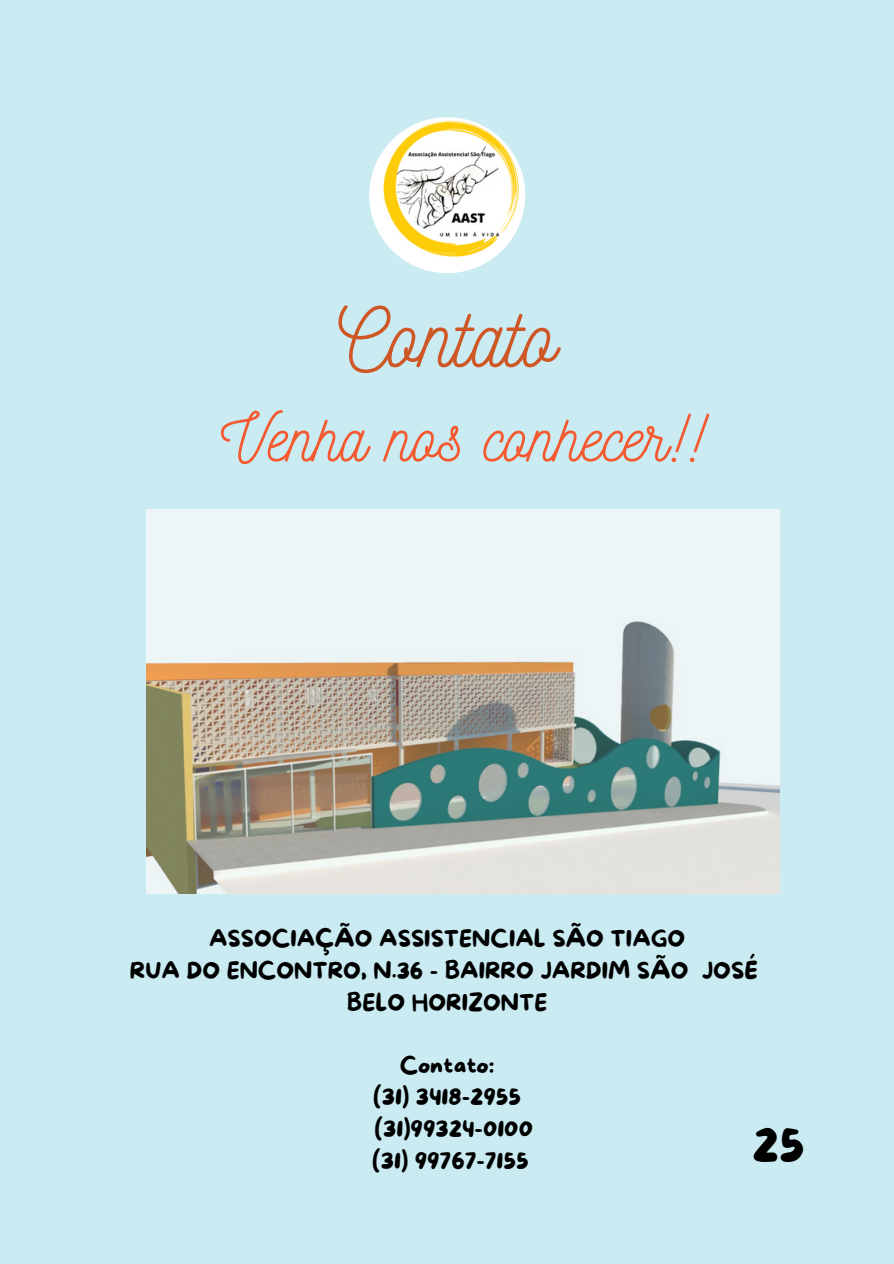
<style>
.page{position:relative;width:894px;height:1264px;background:#fff}
.page>*{position:absolute;margin:0;border:0;box-sizing:border-box;transform-origin:0 0}
.t1{font:83.85px "Nickainley";color:#cf5625}
.t2{font:65.4px "Nickainley";color:#f4592f}
.t3{font:46.5px "More Sugar";color:#000}
.t4{font:22.8px/31.5px "More Sugar";color:#000;text-align:center}
</style>
<div class="page">
<div style="left:0;top:0;width:893px;height:1263px;background:#c9ebf1"></div>
<img style="left:147px;top:509px;width:631px;height:384px">
<img style="left:369px;top:117px;width:156px;height:156px;border-radius:50%">
<h1 class="t1" style="left:338px;top:283px;width:219px">Contato</h1>
<h2 class="t2" style="left:221px;top:396px;width:485px">Venha nos conhecer!!</h2>
<p class="t4" style="left:130px;top:924px;width:629px">ASSOCIAÇÃO ASSISTENCIAL SÃO TIAGO<br>RUA DO ENCONTRO, N.36 - BAIRRO JARDIM SÃO JOSÉ<br>BELO HORIZONTE</p>
<p class="t4" style="left:372px;top:1050px;width:162px">Contato:<br>(31) 3418-2955 (31)99324-0100 (31) 99767-7155</p>
<h3 class="t3" style="left:752px;top:1118px;width:54px">25</h3>
</div>
